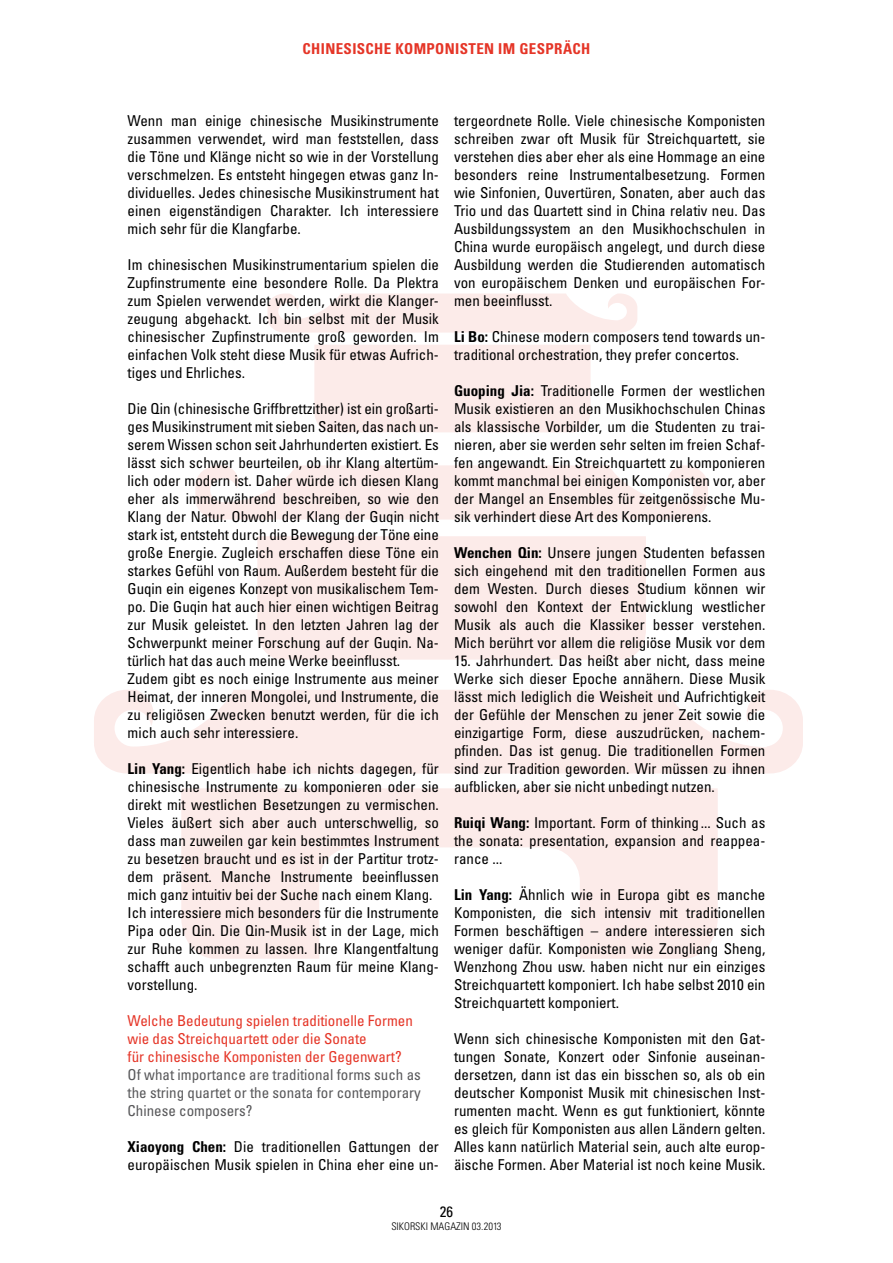
<style>
.page{position:relative;width:893px;height:1263px;background:#fff}
.page>*{position:absolute;margin:0;border:0;box-sizing:border-box;transform-origin:0 0}
.t1{font:condensed 15px/18px "Univers";color:#000;text-align:justify}
.t2{font:condensed 15px/18px "Univers";color:#e53527}
.t3{font:condensed 15px/18px "Univers";color:#58585a;text-align:justify}
.t4{font:700 condensed 15px "Univers";letter-spacing:.025em;color:#e53527}
.t5{font:300 condensed 10.5px "Univers";color:#000}
.s1{font-weight:700}
</style>
<div class="page">
<svg style="left:181px;top:788px;width:537px;height:171px;fill:#fcebe9"></svg>
<div style="left:257px;top:536px;width:389px;height:124px;background:#fcebe9"></div>
<div style="left:314px;top:345px;width:277px;height:87px;background:#fcebe9"></div>
<svg style="left:94px;top:690px;width:709px;height:83px;fill:#fcebe9"></svg>
<svg style="left:195px;top:465px;width:513px;height:54px"></svg>
<svg style="left:267px;top:293px;width:370px;height:40px"></svg>
<p class="t4" style="left:303px;top:40px;width:289px">Chinesische Komponisten im Gespräch</p>
<p class="t1" style="left:128px;top:111px;width:313px">Wenn man einige chinesische Musikinstrumente zusammen verwendet, wird man feststellen, dass die Töne und Klänge nicht so wie in der Vorstellung verschmelzen. Es entsteht hingegen etwas ganz In&shy;dividuelles. Jedes chinesische Musikinstrument hat einen eigenständigen Charakter. Ich interessiere mich sehr für die Klangfarbe.</p>
<p class="t1" style="left:128px;top:255px;width:313px">Im chinesischen Musikinstrumentarium spielen die Zupfinstrumente eine besondere Rolle. Da Plektra zum Spielen verwendet werden, wirkt die Klanger&shy;zeugung abgehackt. Ich bin selbst mit der Musik chinesischer Zupfinstrumente groß geworden. Im einfachen Volk steht diese Musik für etwas Aufrich&shy;tiges und Ehrliches.</p>
<p class="t1" style="left:128px;top:399px;width:313px;text-align:left">Die Qin (chinesische Griffbrettzither) ist ein großarti&shy;ges Musikinstrument mit sieben Saiten, das nach un&shy;serem Wissen schon seit Jahrhunderten existiert. Es lässt sich schwer beurteilen, ob ihr Klang altertüm&shy;lich oder modern ist. Daher würde ich diesen Klang eher als immerwährend beschreiben, so wie den Klang der Natur. Obwohl der Klang der Guqin nicht stark ist, entsteht durch die Bewegung der Töne eine große Energie. Zugleich erschaffen diese Töne ein starkes Gefühl von Raum. Außerdem besteht für die Guqin ein eigenes Konzept von musikalischem Tem&shy;po. Die Guqin hat auch hier einen wichtigen Beitrag zur Musik geleistet. In den letzten Jahren lag der Schwerpunkt meiner Forschung auf der Guqin. Na&shy;türlich hat das auch meine Werke beeinflusst.<br>Zudem gibt es noch einige Instrumente aus meiner Heimat, der inneren Mongolei, und Instrumente, die zu religiösen Zwecken benutzt werden, für die ich mich auch sehr interessiere.</p>
<p class="t1" style="left:128px;top:759px;width:313px;text-align:left"><span class="s1">Lin Yang:</span> Eigentlich habe ich nichts dagegen, für chinesische Instrumente zu komponieren oder sie direkt mit westlichen Besetzungen zu vermischen.<br>Vieles äußert sich aber auch unterschwellig, so dass man zuweilen gar kein bestimmtes Instrument zu besetzen braucht und es ist in der Partitur trotz&shy;dem präsent. Manche Instrumente beeinflussen mich ganz intuitiv bei der Suche nach einem Klang.<br>Ich interessiere mich besonders für die Instrumente Pipa oder Qin. Die Qin-Musik ist in der Lage, mich zur Ruhe kommen zu lassen. Ihre Klangentfaltung schafft auch unbegrenzten Raum für meine Klang&shy;vorstellung.</p>
<p class="t2" style="left:128px;top:1011px;width:287px">Welche Bedeutung spielen traditionelle Formen wie das Streichquartett oder die Sonate<br>für chinesische Komponisten der Gegenwart?</p>
<p class="t3" style="left:128px;top:1065px;width:295px">Of what importance are traditional forms such as the string quartet or the sonata for contemporary Chinese composers?</p>
<p class="t1" style="left:128px;top:1137px;width:313px"><span class="s1">Xiaoyong Chen:</span> Die traditionellen Gattungen der europäischen Musik spielen in China eher eine un-</p>
<p class="t1" style="left:454px;top:111px;width:313px">tergeordnete Rolle. Viele chinesische Komponisten schreiben zwar oft Musik für Streichquartett, sie verstehen dies aber eher als eine Hommage an eine besonders reine Instrumentalbesetzung. Formen wie Sinfonien, Ouvertüren, Sonaten, aber auch das Trio und das Quartett sind in China relativ neu. Das Ausbildungssystem an den Musikhochschulen in China wurde europäisch angelegt, und durch diese Ausbildung werden die Studierenden automatisch von europäischem Denken und europäischen For&shy;men beeinflusst.</p>
<p class="t1" style="left:454px;top:327px;width:313px"><span class="s1">Li Bo:</span> Chinese modern composers tend towards un&shy;traditional orchestration, they prefer concertos.</p>
<p class="t1" style="left:454px;top:381px;width:313px"><span class="s1">Guoping Jia:</span> Traditionelle Formen der westlichen Musik existieren an den Musikhochschulen Chinas als klassische Vorbilder, um die Studenten zu trai&shy;nieren, aber sie werden sehr selten im freien Schaf&shy;fen angewandt. Ein Streichquartett zu komponieren kommt manchmal bei einigen Komponisten vor, aber der Mangel an Ensembles für zeitgenössische Mu&shy;sik verhindert diese Art des Komponierens.</p>
<p class="t1" style="left:454px;top:543px;width:313px"><span class="s1">Wenchen Qin:</span> Unsere jungen Studenten befassen sich eingehend mit den traditionellen Formen aus dem Westen. Durch dieses Studium können wir sowohl den Kontext der Entwicklung westlicher Musik als auch die Klassiker besser verstehen.<br>Mich berührt vor allem die religiöse Musik vor dem</p>
<p class="t1" style="left:454px;top:651px;width:313px">15. Jahrhundert. Das heißt aber nicht, dass meine Werke sich dieser Epoche annähern. Diese Musik lässt mich lediglich die Weisheit und Aufrichtigkeit der Gefühle der Menschen zu jener Zeit sowie die einzigartige Form, diese auszudrücken, nachem&shy;pfinden. Das ist genug. Die traditionellen Formen sind zur Tradition geworden. Wir müssen zu ihnen aufblicken, aber sie nicht unbedingt nutzen.</p>
<p class="t1" style="left:454px;top:813px;width:313px"><span class="s1">Ruiqi Wang:</span> Important. Form of thinking... Such as the sonata: presentation, expansion and reappea&shy;rance ...</p>
<p class="t1" style="left:454px;top:885px;width:313px"><span class="s1">Lin Yang:</span> Ähnlich wie in Europa gibt es manche Komponisten, die sich intensiv mit traditionellen Formen beschäftigen – andere interessieren sich weniger dafür. Komponisten wie Zongliang Sheng, Wenzhong Zhou usw. haben nicht nur ein einziges Streichquartett komponiert. Ich habe selbst 2010 ein Streichquartett komponiert.</p>
<p class="t1" style="left:454px;top:1029px;width:313px">Wenn sich chinesische Komponisten mit den Gat&shy;tungen Sonate, Konzert oder Sinfonie auseinan&shy;dersetzen, dann ist das ein bisschen so, als ob ein deutscher Komponist Musik mit chinesischen Inst&shy;rumenten macht. Wenn es gut funktioniert, könnte es gleich für Komponisten aus allen Ländern gelten.<br>Alles kann natürlich Material sein, auch alte europ&shy;äische Formen. Aber Material ist noch keine Musik.</p>
<p class="t1" style="left:440px;top:1202px;width:15px">26</p>
<p class="t5" style="left:391px;top:1219px;width:112px">SIKORSKI MAGAZIN 03.2013</p>
</div>
